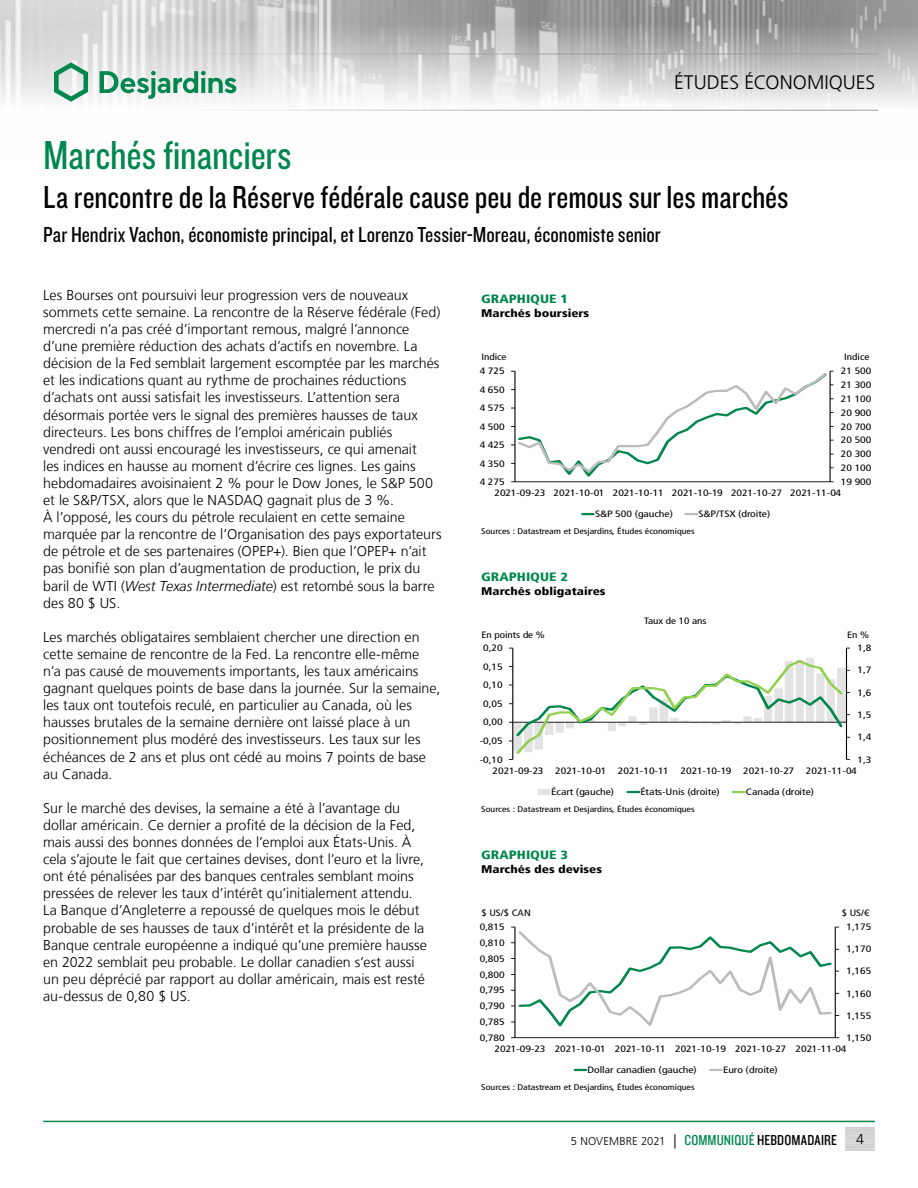
<style>
.page{position:relative;width:918px;height:1188px;background:#fff}
.page>*{position:absolute;margin:0;border:0;box-sizing:border-box;transform-origin:0 0}
.t1{font:42px "Knockout 29 Junior Ltweight";letter-spacing:-.005em;color:#00874e}
.t2{font:33px "Knockout 29 Junior Ltweight";color:#000}
.t3{font:22.5px "Knockout 29 Junior Ltweight";color:#000}
.t4{font:300 19.5px "Frutiger LT";color:#000}
.t5{font:300 14.25px/17.1px "Frutiger LT";color:#000}
.t6{font:900 condensed 12px "Frutiger LT";color:#00874e;scale:1.2 1}
.t7{font:300 11.25px "Frutiger LT";letter-spacing:.01em;color:#000}
.t8{font:900 condensed 11.1px "Frutiger LT";color:#000;scale:1.2 1}
.t9{font:condensed 9.3px "Frutiger LT";color:#000;scale:1.26 1}
.t10{font:condensed 9.15px "Frutiger LT";color:#000;scale:1.2 1}
.t11{font:condensed 8.25px "Frutiger LT";color:#000;scale:1.2 1}
.s1{font-style:italic}
.s2{font-size:14.25px}
.s3{font-family:"Knockout 29 Junior Ltweight";font-weight:400;font-size:15px;color:#00874e}
.s4{font-family:"Knockout 29 Junior Ltweight";font-weight:400;font-size:15px}
</style>
<div class="page">
<img style="left:0;top:0;width:918px;height:110px">
<hr style="left:0;top:54px;width:878px;height:1px;background:#9d9d9c">
<hr style="left:0;top:110px;width:878px;height:1px;background:#9d9d9c">
<svg style="left:54px;top:62px;width:34px;height:40px"></svg>
<svg style="left:100px;top:71px;width:136px;height:28px"></svg>
<hr style="left:43px;top:1121px;width:832px;height:1px;background:#00874e">
<svg style="left:511px;top:371px;width:323px;height:111px"></svg>
<svg style="left:583px;top:513px;width:10px;height:2px"></svg>
<svg style="left:686px;top:513px;width:11px;height:2px"></svg>
<hr style="left:846px;top:648px;width:1px;height:111px;background:#000">
<hr style="left:512px;top:648px;width:1px;height:111px;background:#000">
<svg style="left:509px;top:658px;width:341px;height:102px"></svg>
<div style="left:539px;top:789px;width:11px;height:6px;background:#e3e3e3"></div>
<svg style="left:628px;top:791px;width:11px;height:2px"></svg>
<svg style="left:733px;top:791px;width:11px;height:2px"></svg>
<hr style="left:835px;top:927px;width:1px;height:111px;background:#000">
<hr style="left:515px;top:927px;width:1px;height:111px;background:#000">
<hr style="left:515px;top:1037px;width:320px;height:1px;background:#000">
<svg style="left:511px;top:927px;width:328px;height:103px"></svg>
<svg style="left:575px;top:1069px;width:11px;height:2px"></svg>
<svg style="left:710px;top:1069px;width:12px;height:2px"></svg>
<h3 class="t4" style="left:674px;top:72px;width:203px">ÉTUDES ÉCONOMIQUES</h3>
<h1 class="t1" style="left:43px;top:128px;width:250px">Marchés financiers</h1>
<h2 class="t2" style="left:43px;top:176px;width:747px">La rencontre de la Réserve fédérale cause peu de remous sur les marchés</h2>
<h3 class="t3" style="left:43px;top:220px;width:619px">Par Hendrix Vachon, économiste principal, et Lorenzo Tessier-Moreau, économiste senior</h3>
<p class="t5" style="left:43px;top:287px;width:400px">Les Bourses ont poursuivi leur progression vers de nouveaux sommets cette semaine. La rencontre de la Réserve fédérale (Fed) mercredi n’a pas créé d’important remous, malgré l’annonce d’une première réduction des achats d’actifs en novembre. La décision de la Fed semblait largement escomptée par les marchés et les indications quant au rythme de prochaines réductions d’achats ont aussi satisfait les investisseurs. L’attention sera désormais portée vers le signal des premières hausses de taux directeurs. Les bons chiffres de l’emploi américain publiés vendredi ont aussi encouragé les investisseurs, ce qui amenait<br>les indices en hausse au moment d’écrire ces lignes. Les gains hebdomadaires avoisinaient 2 % pour le Dow Jones, le S&amp;P 500 et le S&amp;P/TSX, alors que le NASDAQ gagnait plus de 3 %.<br>À l’opposé, les cours du pétrole reculaient en cette semaine marquée par la rencontre de l’Organisation des pays exportateurs de pétrole et de ses partenaires (OPEP+). Bien que l’OPEP+ n’ait pas bonifié son plan d’augmentation de production, le prix du baril de WTI (<span class="s1">West Texas Intermediate</span>) est retombé sous la barre des 80 $ US.</p>
<p class="t5" style="left:43px;top:629px;width:399px">Les marchés obligataires semblaient chercher une direction en cette semaine de rencontre de la Fed. La rencontre elle-même n’a pas causé de mouvements importants, les taux américains gagnant quelques points de base dans la journée. Sur la semaine, les taux ont toutefois reculé, en particulier au Canada, où les hausses brutales de la semaine dernière ont laissé place à un positionnement plus modéré des investisseurs. Les taux sur les échéances de 2 ans et plus ont cédé au moins 7 points de base au Canada.</p>
<p class="t5" style="left:43px;top:800px;width:385px">Sur le marché des devises, la semaine a été à l’avantage du dollar américain. Ce dernier a profité de la décision de la Fed, mais aussi des bonnes données de l’emploi aux États‑Unis. À cela s’ajoute le fait que certaines devises, dont l’euro et la livre, ont été pénalisées par des banques centrales semblant moins pressées de relever les taux d’intérêt qu’initialement attendu.<br>La Banque d’Angleterre a repoussé de quelques mois le début probable de ses hausses de taux d’intérêt et la présidente de la Banque centrale européenne a indiqué qu’une première hausse en 2022 semblait peu probable. Le dollar canadien s’est aussi un peu déprécié par rapport au dollar américain, mais est resté au-dessus de 0,80 $ US.</p>
<p class="t6" style="left:481px;top:292px;width:74px">GRAPHIQUE 1</p>
<p class="t8" style="left:481px;top:306px;width:91px">Marchés boursiers</p>
<p class="t10" style="left:481px;top:352px;width:22px">Indice</p>
<p class="t10" style="left:844px;top:352px;width:22px">Indice</p>
<p class="t9" style="left:480px;top:365px;width:21px">4 725</p>
<p class="t9" style="left:841px;top:365px;width:26px">21 500</p>
<p class="t9" style="left:480px;top:384px;width:21px">4 650</p>
<p class="t9" style="left:841px;top:379px;width:26px">21 300</p>
<p class="t9" style="left:841px;top:393px;width:26px">21 100</p>
<p class="t9" style="left:480px;top:402px;width:21px">4 575</p>
<p class="t9" style="left:841px;top:407px;width:26px">20 900</p>
<p class="t9" style="left:480px;top:421px;width:21px">4 500</p>
<p class="t9" style="left:841px;top:421px;width:26px">20 700</p>
<p class="t9" style="left:480px;top:439px;width:21px">4 425</p>
<p class="t9" style="left:841px;top:435px;width:26px">20 500</p>
<p class="t9" style="left:841px;top:449px;width:26px">20 300</p>
<p class="t9" style="left:480px;top:458px;width:21px">4 350</p>
<p class="t9" style="left:841px;top:462px;width:26px">20 100</p>
<p class="t9" style="left:480px;top:476px;width:21px">4 275</p>
<p class="t9" style="left:841px;top:476px;width:26px">19 900</p>
<p class="t9" style="left:494px;top:488px;width:277px">2021-09-23 2021-10-01 2021-10-11 2021-10-19 2021-10-27 2021-11-04</p>
<p class="t9" style="left:595px;top:509px;width:63px">S&amp;P 500 (gauche)</p>
<p class="t9" style="left:698px;top:509px;width:59px">S&amp;P/TSX (droite)</p>
<p class="t11" style="left:481px;top:526px;width:179px">Sources : Datastream et Desjardins, Études économiques</p>
<p class="t6" style="left:481px;top:570px;width:74px">GRAPHIQUE 2</p>
<p class="t8" style="left:481px;top:584px;width:105px">Marchés obligataires</p>
<p class="t10" style="left:644px;top:616px;width:54px">Taux de 10 ans</p>
<p class="t10" style="left:481px;top:630px;width:54px">En points de %</p>
<p class="t10" style="left:847px;top:630px;width:20px">En %</p>
<p class="t9" style="left:483px;top:642px;width:17px">0,20</p>
<p class="t9" style="left:483px;top:661px;width:17px">0,15</p>
<p class="t9" style="left:483px;top:680px;width:17px">0,10</p>
<p class="t9" style="left:483px;top:698px;width:17px">0,05</p>
<p class="t9" style="left:483px;top:717px;width:17px">0,00</p>
<p class="t9" style="left:480px;top:735px;width:20px">-0,05</p>
<p class="t9" style="left:480px;top:754px;width:20px">-0,10</p>
<p class="t9" style="left:857px;top:642px;width:12px">1,8</p>
<p class="t9" style="left:857px;top:665px;width:12px">1,7</p>
<p class="t9" style="left:857px;top:687px;width:12px">1,6</p>
<p class="t9" style="left:857px;top:709px;width:12px">1,5</p>
<p class="t9" style="left:857px;top:732px;width:12px">1,4</p>
<p class="t9" style="left:857px;top:754px;width:12px">1,3</p>
<p class="t9" style="left:493px;top:765px;width:42px">2021-09-23</p>
<p class="t9" style="left:555px;top:765px;width:42px">2021-10-01</p>
<p class="t9" style="left:618px;top:765px;width:42px">2021-10-11</p>
<p class="t9" style="left:681px;top:765px;width:42px">2021-10-19</p>
<p class="t9" style="left:743px;top:765px;width:42px">2021-10-27</p>
<p class="t9" style="left:806px;top:765px;width:42px">2021-11-04</p>
<p class="t9" style="left:551px;top:787px;width:51px">Écart (gauche)</p>
<p class="t9" style="left:640px;top:787px;width:64px">États-Unis (droite)</p>
<p class="t9" style="left:746px;top:787px;width:56px">Canada (droite)</p>
<p class="t11" style="left:481px;top:804px;width:179px">Sources : Datastream et Desjardins, Études économiques</p>
<p class="t6" style="left:481px;top:848px;width:74px">GRAPHIQUE 3</p>
<p class="t8" style="left:481px;top:862px;width:102px">Marchés des devises</p>
<p class="t10" style="left:481px;top:908px;width:43px">$ US/$ CAN</p>
<p class="t10" style="left:842px;top:908px;width:25px">$ US/€</p>
<p class="t9" style="left:480px;top:921px;width:21px">0,815</p>
<p class="t9" style="left:480px;top:937px;width:21px">0,810</p>
<p class="t9" style="left:480px;top:953px;width:21px">0,805</p>
<p class="t9" style="left:480px;top:969px;width:21px">0,800</p>
<p class="t9" style="left:480px;top:985px;width:21px">0,795</p>
<p class="t9" style="left:480px;top:1001px;width:21px">0,790</p>
<p class="t9" style="left:480px;top:1016px;width:21px">0,785</p>
<p class="t9" style="left:480px;top:1032px;width:21px">0,780</p>
<p class="t9" style="left:846px;top:921px;width:21px">1,175</p>
<p class="t9" style="left:846px;top:944px;width:21px">1,170</p>
<p class="t9" style="left:846px;top:966px;width:21px">1,165</p>
<p class="t9" style="left:846px;top:988px;width:21px">1,160</p>
<p class="t9" style="left:846px;top:1010px;width:21px">1,155</p>
<p class="t9" style="left:846px;top:1032px;width:21px">1,150</p>
<p class="t9" style="left:495px;top:1044px;width:281px">2021-09-23 2021-10-01 2021-10-11 2021-10-19 2021-10-27 2021-11-04</p>
<p class="t9" style="left:588px;top:1065px;width:88px">Dollar canadien (gauche)</p>
<p class="t9" style="left:723px;top:1065px;width:45px">Euro (droite)</p>
<p class="t11" style="left:481px;top:1082px;width:179px">Sources : Datastream et Desjardins, Études économiques</p>
<p class="t7" style="left:571px;top:1135px;width:268px">5 NOVEMBRE 2021 <span class="s2">|</span> <span class="s3">COMMUNIQUÉ</span> <span class="s4">HEBDOMADAIRE</span></p>
<p class="t5" style="left:856px;top:1131px;width:9px">4</p>
</div>
